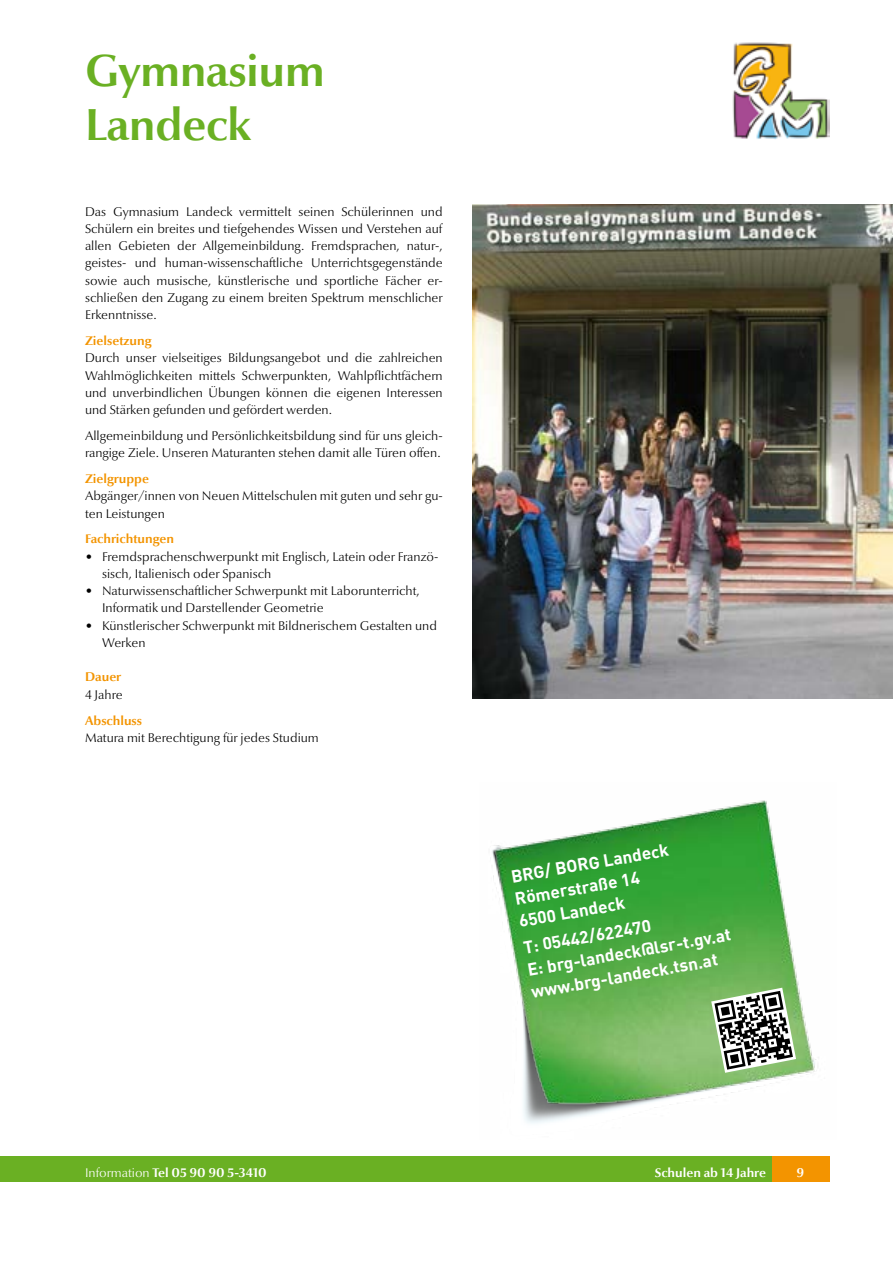
<style>
.page{position:relative;width:893px;height:1263px;background:#fff}
.page>*{position:absolute;margin:0;border:0;box-sizing:border-box;transform-origin:0 0}
.t1{font:700 45px/54px "Optima Nova LT";letter-spacing:-.015em;color:#6ab023}
.t2{font:700 17.25px/22.5px "DIN";color:#fff}
.t3{font:300 12.75px/17.2px "Optima Nova LT";color:#000}
.t4{font:700 12.75px "Optima Nova LT";color:#f39400}
.t5{font:700 12.75px "Optima Nova LT";color:#fff}
.s1{font-weight:300}
</style>
<div class="page">
<div style="left:772px;top:1156px;width:57px;height:26px;background:#f39400"></div>
<div style="left:0;top:1156px;width:772px;height:26px;background:#6ab023"></div>
<img style="left:472px;top:204px;width:421px;height:495px">
<img style="left:732px;top:42px;width:97px;height:97px">
<img style="left:492px;top:800px;width:324px;height:324px">
<svg style="left:711px;top:988px;width:85px;height:85px"></svg>
<h1 class="t1" style="left:85px;top:45px;width:241px">Gymnasium<br>Landeck</h1>
<p class="t3" style="left:85px;top:203px;width:359px;text-align:justify">Das Gymnasium Landeck vermittelt seinen Schülerinnen und Schülern ein breites und tiefgehendes Wissen und Verstehen auf allen Gebieten der Allgemeinbildung. Fremdsprachen, natur-, geistes- und human-wissenschaftliche Unterrichtsgegenstände sowie auch musische, künstlerische und sportliche Fächer er&shy;schließen den Zugang zu einem breiten Spektrum menschlicher Erkenntnisse.</p>
<p class="t4" style="left:85px;top:333px;width:68px">Zielsetzung</p>
<p class="t3" style="left:85px;top:350px;width:359px;text-align:justify">Durch unser vielseitiges Bildungsangebot und die zahlreichen Wahlmöglichkeiten mittels Schwerpunkten, Wahlpflichtfächern und unverbindlichen Übungen können die eigenen Interessen und Stärken gefunden und gefördert werden.</p>
<p class="t3" style="left:85px;top:427px;width:359px">Allgemeinbildung und Persönlichkeitsbildung sind für uns gleich&shy;rangige Ziele. Unseren Maturanten stehen damit alle Türen offen.</p>
<p class="t4" style="left:85px;top:471px;width:66px">Zielgruppe</p>
<p class="t3" style="left:85px;top:488px;width:359px">Abgänger/innen von Neuen Mittelschulen mit guten und sehr gu&shy;ten Leistungen</p>
<p class="t4" style="left:85px;top:532px;width:91px">Fachrichtungen</p>
<p class="t3" style="left:102px;top:548px;width:338px;text-indent:-17px">• Fremdsprachenschwerpunkt mit Englisch, Latein oder Franzö&shy;sisch, Italienisch oder Spanisch</p>
<p class="t3" style="left:102px;top:582px;width:319px;text-indent:-17px">• Naturwissenschaftlicher Schwerpunkt mit Laborunterricht,<br>Informatik und Darstellender Geometrie</p>
<p class="t3" style="left:102px;top:617px;width:336px;text-indent:-17px">• Künstlerischer Schwerpunkt mit Bildnerischem Gestalten und<br>Werken</p>
<p class="t4" style="left:85px;top:670px;width:38px">Dauer</p>
<p class="t3" style="left:85px;top:686px;width:39px">4 Jahre</p>
<p class="t4" style="left:85px;top:713px;width:58px">Abschluss</p>
<p class="t3" style="left:85px;top:729px;width:235px">Matura mit Berechtigung für jedes Studium</p>
<h2 class="t2" style="left:509px;top:865px;width:161px;rotate:-10deg">BRG/ BORG Landeck<br>Römerstraße 14<br>6500 Landeck</h2>
<h2 class="t2" style="left:522px;top:936px;width:208px;rotate:-10deg">T: 05442/622470<br>E: brg-landeck@lsr-t.gv.at www.brg-landeck.tsn.at</h2>
<p class="t5" style="left:85px;top:1165px;width:183px"><span class="s1">Information</span> Tel 05 90 90 5-3410</p>
<p class="t5" style="left:655px;top:1165px;width:113px">Schulen ab 14 Jahre</p>
<p class="t5" style="left:797px;top:1165px;width:9px">9</p>
</div>
